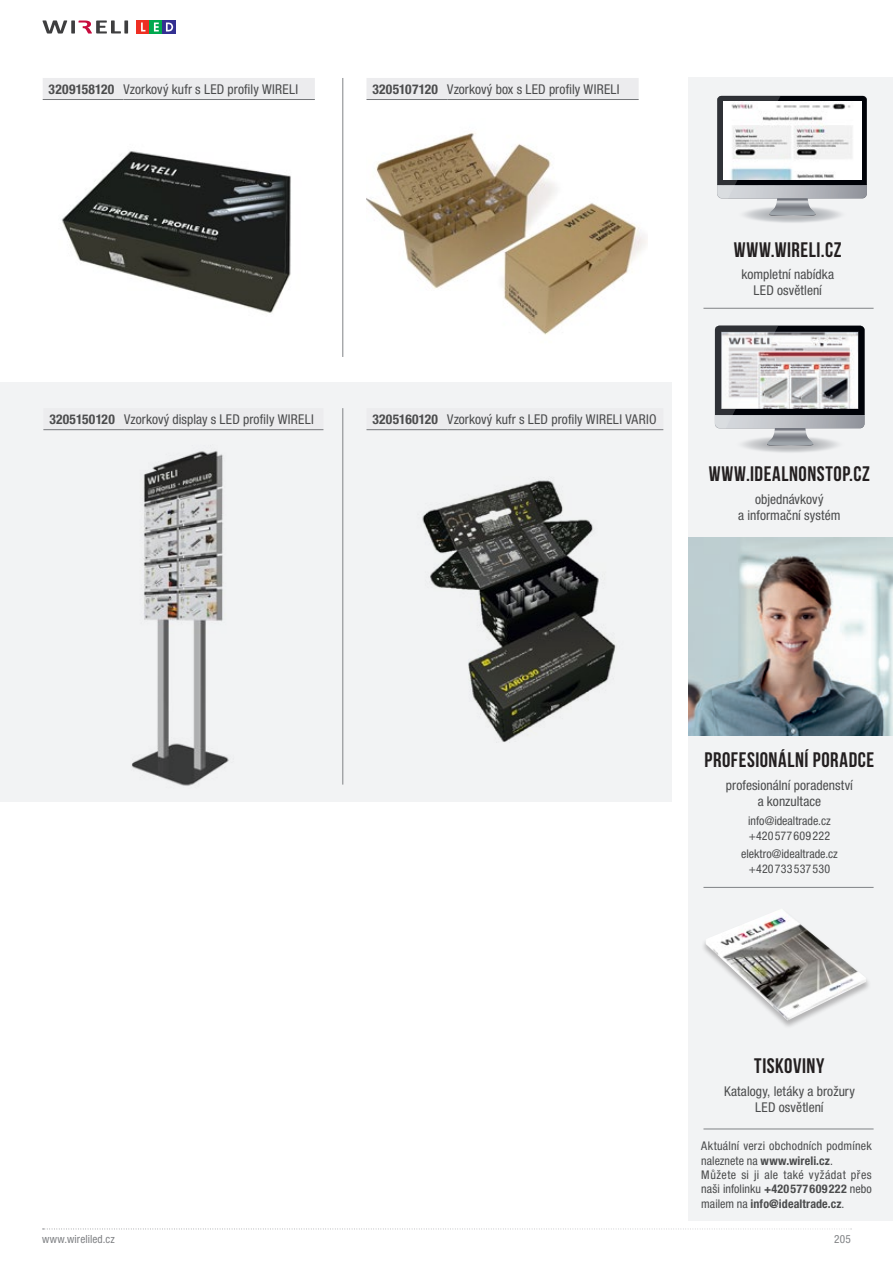
<style>
.page{position:relative;width:893px;height:1263px;background:#fff}
.page>*{position:absolute;margin:0;border:0;box-sizing:border-box;transform-origin:0 0}
.t1{font:700 21px "Bebas Neue";letter-spacing:.03em;color:#231f20}
.t2{font:condensed 13.5px/16.2px "Helvetica Neue LT Pro";letter-spacing:.005em;color:#4b4c4d;text-align:center}
.t3{font:condensed 12px/14.4px "Helvetica Neue LT Pro";letter-spacing:.015em;color:#4b4c4d}
.t4{font:condensed 11.25px "Helvetica Neue LT Pro";letter-spacing:.01em;color:#808285}
.s1{font-weight:700}
</style>
<div class="page">
<svg style="left:43px;top:1228px;width:808px;height:1px"></svg>
<div style="left:0;top:382px;width:672px;height:419px;background:#f2f3f4"></div>
<div style="left:688px;top:77px;width:205px;height:1143px;background:#f2f3f4"></div>
<img style="left:61px;top:151px;width:230px;height:162px">
<img style="left:422px;top:480px;width:194px;height:262px">
<img style="left:131px;top:451px;width:98px;height:335px">
<img style="left:366px;top:133px;width:281px;height:202px">
<div style="left:43px;top:78px;width:272px;height:21px;background:#ececee"></div>
<hr style="left:43px;top:99px;width:80px;height:1px;background:#76787b">
<hr style="left:123px;top:99px;width:192px;height:1px;background:#76787b">
<hr style="left:366px;top:429px;width:81px;height:1px;background:#76787b">
<hr style="left:447px;top:429px;width:216px;height:1px;background:#76787b">
<hr style="left:43px;top:429px;width:81px;height:1px;background:#76787b">
<hr style="left:124px;top:429px;width:199px;height:1px;background:#76787b">
<div style="left:367px;top:78px;width:272px;height:21px;background:#ececee"></div>
<hr style="left:366px;top:99px;width:81px;height:1px;background:#76787b">
<hr style="left:447px;top:99px;width:192px;height:1px;background:#76787b">
<img style="left:688px;top:537px;width:205px;height:198px">
<div style="left:738px;top:436px;width:104px;height:17px;background:#edeeef;border-radius:50%"></div>
<div style="left:741px;top:436px;width:98px;height:17px;background:#e7e8ea;border-radius:50%"></div>
<div style="left:743px;top:437px;width:94px;height:15px;background:#e0e1e3;border-radius:50%"></div>
<div style="left:746px;top:437px;width:88px;height:15px;background:#dbdcde;border-radius:50%"></div>
<div style="left:747px;top:437px;width:86px;height:15px;background:#d6d8da;border-radius:50%"></div>
<div style="left:749px;top:438px;width:82px;height:13px;background:#d1d2d4;border-radius:50%"></div>
<div style="left:752px;top:438px;width:76px;height:13px;background:#caccce;border-radius:50%"></div>
<div style="left:755px;top:439px;width:70px;height:11px;background:#c5c7c9;border-radius:50%"></div>
<div style="left:758px;top:439px;width:64px;height:11px;background:#bfc2c4;border-radius:50%"></div>
<div style="left:761px;top:440px;width:58px;height:9px;background:#babcbf;border-radius:50%"></div>
<div style="left:764px;top:440px;width:52px;height:9px;background:#b6b7b9;border-radius:50%"></div>
<svg style="left:715px;top:326px;width:149px;height:120px"></svg>
<div style="left:741px;top:206px;width:103px;height:17px;background:#ebeced;border-radius:50%"></div>
<div style="left:744px;top:206px;width:97px;height:17px;background:#e3e5e7;border-radius:50%"></div>
<div style="left:745px;top:207px;width:95px;height:15px;background:#dddee1;border-radius:50%"></div>
<div style="left:748px;top:207px;width:89px;height:15px;background:#d8d9dc;border-radius:50%"></div>
<div style="left:750px;top:208px;width:85px;height:14px;background:#d1d4d6;border-radius:50%"></div>
<div style="left:751px;top:208px;width:82px;height:13px;background:#cbcdd0;border-radius:50%"></div>
<div style="left:756px;top:209px;width:73px;height:12px;background:#c4c7ca;border-radius:50%"></div>
<div style="left:759px;top:209px;width:67px;height:11px;background:#c0c3c6;border-radius:50%"></div>
<div style="left:762px;top:210px;width:61px;height:10px;background:#bbbec2;border-radius:50%"></div>
<div style="left:765px;top:210px;width:55px;height:9px;background:#b6b8bb;border-radius:50%"></div>
<svg style="left:717px;top:96px;width:150px;height:120px"></svg>
<img style="left:706px;top:909px;width:160px;height:111px">
<hr style="left:342px;top:78px;width:1px;height:279px;background:#808285">
<hr style="left:703px;top:308px;width:171px;height:1px;background:#808285">
<hr style="left:703px;top:887px;width:171px;height:1px;background:#808285">
<hr style="left:703px;top:1128px;width:171px;height:1px;background:#808285">
<hr style="left:342px;top:408px;width:1px;height:376px;background:#808285">
<img style="left:723px;top:101px;width:138px;height:78px">
<svg style="left:43px;top:20px;width:85px;height:14px"></svg>
<div style="left:137px;top:20px;width:13px;height:14px;background:#ee2e22"></div>
<svg style="left:150px;top:20px;width:13px;height:14px"></svg>
<svg style="left:163px;top:20px;width:13px;height:14px"></svg>
<svg style="left:141px;top:23px;width:4px;height:8px"></svg>
<svg style="left:154px;top:23px;width:5px;height:8px"></svg>
<svg style="left:166px;top:23px;width:7px;height:8px"></svg>
<p class="t2" style="left:49px;top:81px;width:251px"><span class="s1">3209158120</span> Vzorkový kufr s LED profily WIRELI</p>
<p class="t2" style="left:372px;top:81px;width:249px"><span class="s1">3205107120</span> Vzorkový box s LED profily WIRELI</p>
<p class="t2" style="left:49px;top:411px;width:266px"><span class="s1">3205150120</span> Vzorkový display s LED profily WIRELI</p>
<p class="t2" style="left:372px;top:411px;width:286px"><span class="s1">3205160120</span> Vzorkový kufr s LED profily WIRELI VARIO</p>
<h1 class="t1" style="left:734px;top:238px;width:109px">WWW.WIRELI.CZ</h1>
<p class="t2" style="left:741px;top:266px;width:94px">kompletní nabídka<br>LED osvětlení</p>
<h1 class="t1" style="left:709px;top:462px;width:162px">WWW.IDEALNONSTOP.CZ</h1>
<p class="t2" style="left:738px;top:491px;width:104px">objednávkový<br>a informační systém</p>
<h1 class="t1" style="left:705px;top:748px;width:171px">PROFESIONÁLNÍ PORADCE</h1>
<p class="t2" style="left:726px;top:777px;width:129px">profesionální poradenství a konzultace</p>
<p class="t3" style="left:748px;top:814px;width:84px">info@idealtrade.cz +420577609222</p>
<p class="t3" style="left:741px;top:847px;width:98px;text-align:center">elektro@idealtrade.cz +420733537530</p>
<h1 class="t1" style="left:754px;top:1054px;width:72px">TISKOVINY</h1>
<p class="t2" style="left:724px;top:1083px;width:132px">Katalogy, letáky a brožury<br>LED osvětlení</p>
<p class="t3" style="left:701px;top:1138px;width:172px">Aktuální verzi obchodních podmínek naleznete na <span class="s1">www.wireli.cz</span>.<br>Můžete si ji ale také vyžádat přes naši infolinku <span class="s1">+420577609222</span> nebo mailem na <span class="s1">info@idealtrade.cz</span>.</p>
<p class="t4" style="left:42px;top:1232px;width:74px">www.wireliled.cz</p>
<p class="t4" style="left:834px;top:1232px;width:18px">205</p>
</div>
